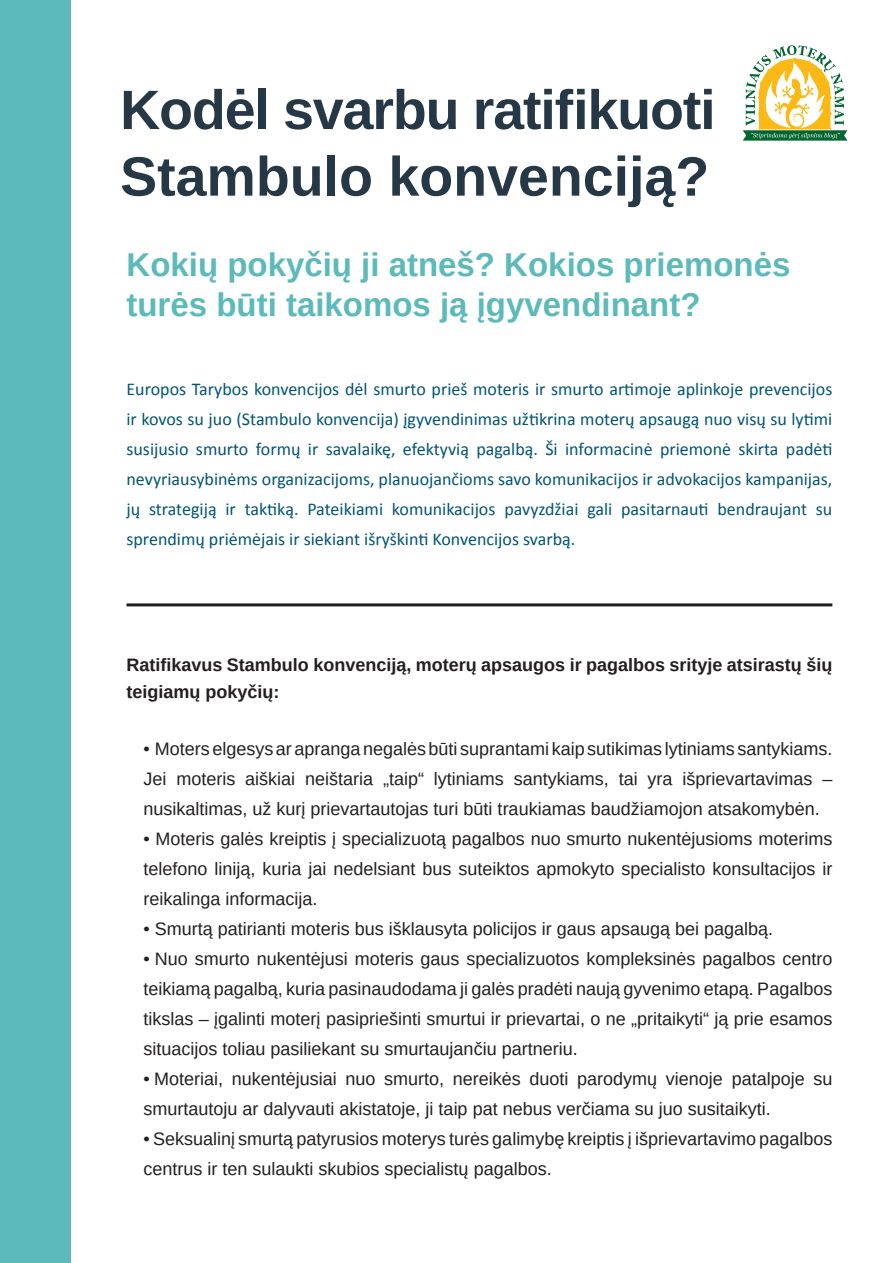
<style>
.page{position:relative;width:893px;height:1263px;background:#fff}
.page>*{position:absolute;margin:0;border:0;box-sizing:border-box;transform-origin:0 0}
.t1{font:700 55.5px/66.6px "Arimo";letter-spacing:-.02em;color:#263845}
.t2{font:700 33px "Arimo";color:#5cbaba}
.t3{font:18px/30px "Arimo";color:#231f20;text-align:justify}
.t4{font:18px/30px "Calibri";color:#005475;text-align:justify}
.t5{font:700 18px/27px "Arimo";color:#231f20}
</style>
<div class="page">
<div style="left:0;top:0;width:71px;height:1263px;background:#5cbaba"></div>
<hr style="left:126px;top:603px;width:706px;height:3px;background:#231f20">
<svg style="left:743px;top:45px;width:104px;height:96px"></svg>
<p class="t1" style="left:120px;top:77px;width:597px">Kodėl svarbu ratifikuoti<br>Stambulo konvenciją?</p>
<p class="t2" style="left:126px;top:242px;width:665px">Kokių pokyčių ji atneš? Kokios priemonės</p>
<p class="t2" style="left:126px;top:281px;width:575px">turės būti taikomos ją įgyvendinant?</p>
<p class="t4" style="left:126px;top:373px;width:707px">Europos Tarybos konvencijos dėl smurto prieš moteris ir smurto artimoje aplinkoje prevencijos ir kovos su juo (Stambulo konvencija) įgyvendinimas užtikrina moterų apsaugą nuo visų su lytimi susijusio smurto formų ir savalaikę, efektyvią pagalbą. Ši informacinė priemonė skirta padėti nevyriausybinėms organizacijoms, planuojančioms savo komunikacijos ir advokacijos kampanijas, jų strategiją ir taktiką. Pateikiami komunikacijos pavyzdžiai gali pasitarnauti bendraujant su sprendimų priėmėjais ir siekiant išryškinti Konvencijos svarbą.</p>
<p class="t5" style="left:126px;top:652px;width:707px">Ratifikavus Stambulo konvenciją, moterų apsaugos ir pagalbos srityje atsirastų šių teigiamų pokyčių:</p>
<p class="t3" style="left:144px;top:734px;width:690px">• Moters elgesys ar apranga negalės būti suprantami kaip sutikimas lytiniams santykiams.<br>Jei moteris aiškiai neištaria „taip“ lytiniams santykiams, tai yra išprievartavimas – nusikaltimas, už kurį prievartautojas turi būti traukiamas baudžiamojon atsakomybėn.</p>
<p class="t3" style="left:144px;top:824px;width:690px">• Moteris galės kreiptis į specializuotą pagalbos nuo smurto nukentėjusioms moterims telefono liniją, kuria jai nedelsiant bus suteiktos apmokyto specialisto konsultacijos ir reikalinga informacija.</p>
<p class="t3" style="left:144px;top:914px;width:631px">• Smurtą patirianti moteris bus išklausyta policijos ir gaus apsaugą bei pagalbą.</p>
<p class="t3" style="left:144px;top:944px;width:690px">• Nuo smurto nukentėjusi moteris gaus specializuotos kompleksinės pagalbos centro teikiamą pagalbą, kuria pasinaudodama ji galės pradėti naują gyvenimo etapą. Pagalbos tikslas – įgalinti moterį pasipriešinti smurtui ir prievartai, o ne „pritaikyti“ ją prie esamos situacijos toliau pasiliekant su smurtaujančiu partneriu.</p>
<p class="t3" style="left:144px;top:1064px;width:690px">• Moteriai, nukentėjusiai nuo smurto, nereikės duoti parodymų vienoje patalpoje su smurtautoju ar dalyvauti akistatoje, ji taip pat nebus verčiama su juo susitaikyti.</p>
<p class="t3" style="left:144px;top:1124px;width:690px">• Seksualinį smurtą patyrusios moterys turės galimybę kreiptis į išprievartavimo pagalbos centrus ir ten sulaukti skubios specialistų pagalbos.</p>
</div>
